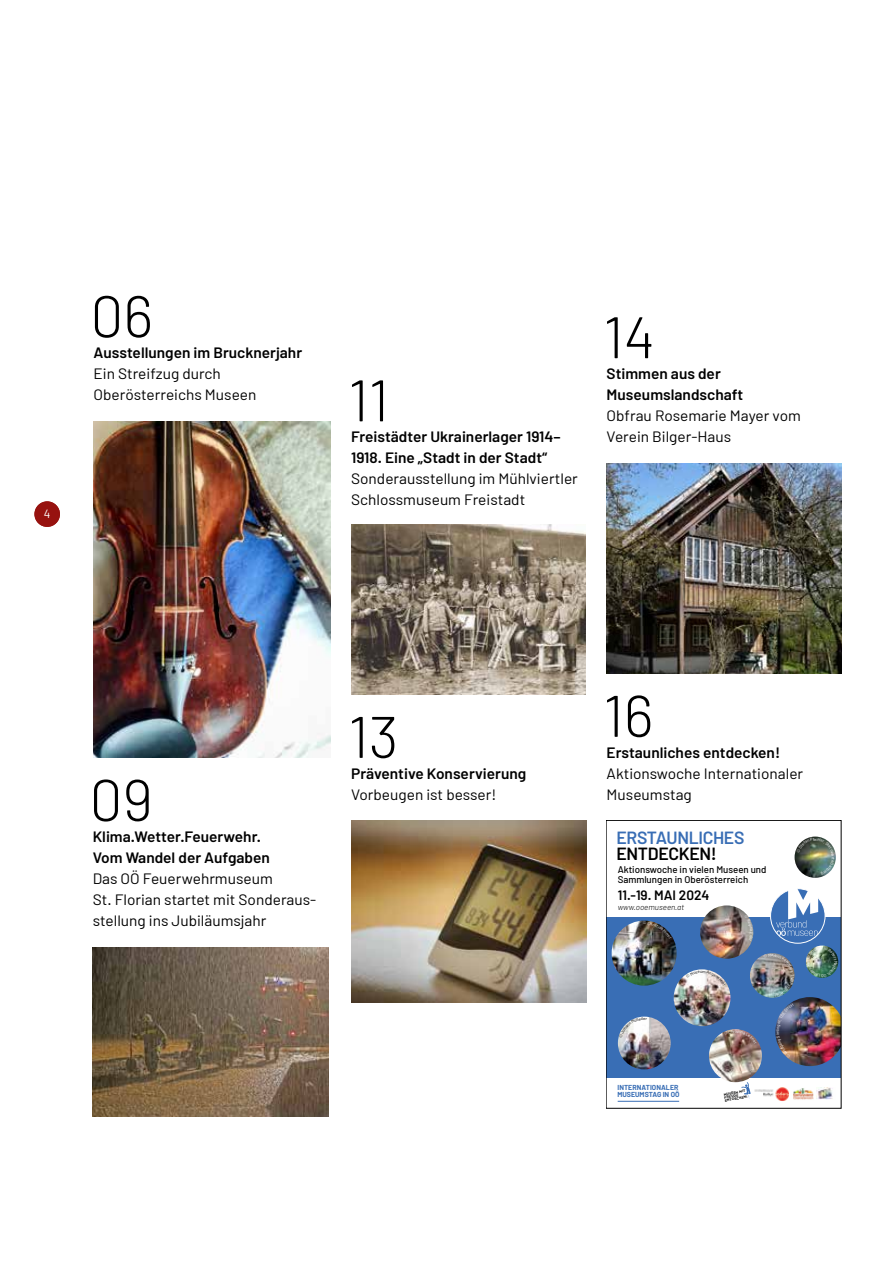
<style>
.page{position:relative;width:893px;height:1263px;background:#fff}
.page>*{position:absolute;margin:0;border:0;box-sizing:border-box;transform-origin:0 0}
.t1{font:300 58.5px "Barlow";color:#000}
.t2{font:600 17.55px "Barlow";letter-spacing:-.02em;color:#396eb5}
.t3{font:600 17.55px "Barlow";letter-spacing:-.02em;color:#000}
.t4{font:15px/21px "Barlow";color:#000}
.t5{font:600 15px/21px "Barlow";color:#000}
.t6{font:600 13.5px "Barlow";color:#000}
.t7{font:12px "Barlow";color:#fff}
.t8{font:500 9.75px/10.4px "Barlow";color:#000}
.t9{font:italic 300 8.1px "Barlow";color:#000}
.t10{font:700 7.05px/6.9px "Barlow";letter-spacing:.01em;color:#396eb5}
.t11{font:700 3.3px/3px "Gotham";color:#000}
</style>
<div class="page">
<div style="left:606px;top:917px;width:235px;height:160px;background:#396eb5"></div>
<img style="left:709px;top:1029px;width:53px;height:53px;border-radius:26px">
<img style="left:618px;top:1017px;width:53px;height:52px;border-radius:26px">
<img style="left:750px;top:953px;width:45px;height:45px;border-radius:22px">
<img style="left:775px;top:997px;width:64px;height:69px">
<img style="left:674px;top:969px;width:56px;height:57px;border-radius:28px">
<img style="left:806px;top:945px;width:32px;height:33px;border-radius:16px">
<img style="left:700px;top:905px;width:53px;height:54px;border-radius:27px">
<img style="left:612px;top:921px;width:65px;height:65px;border-radius:32px">
<svg style="left:770px;top:889px;width:55px;height:54px"></svg>
<div style="left:770px;top:888px;width:56px;height:56px;border:1px solid #fff;border-radius:50%"></div>
<svg style="left:776px;top:888px;width:42px;height:48px"></svg>
<hr style="left:618px;top:1101px;width:61px;height:1px;background:#396eb5">
<svg style="left:741px;top:1082px;width:10px;height:17px"></svg>
<img style="left:795px;top:836px;width:41px;height:42px;border-radius:21px">
<img style="left:754px;top:1087px;width:35px;height:14px">
<img style="left:793px;top:1088px;width:21px;height:12px">
<img style="left:816px;top:1087px;width:17px;height:12px">
<div style="left:34px;top:501px;width:26px;height:26px;background:#97120f;border-radius:50%"></div>
<img style="left:94px;top:421px;width:236px;height:337px">
<img style="left:92px;top:948px;width:237px;height:169px">
<img style="left:607px;top:463px;width:235px;height:211px">
<img style="left:351px;top:524px;width:235px;height:170px">
<img style="left:351px;top:821px;width:235px;height:181px">
<svg style="left:796px;top:838px;width:38px;height:37px"></svg>
<svg style="left:776px;top:1003px;width:18px;height:55px"></svg>
<svg style="left:643px;top:921px;width:28px;height:17px"></svg>
<svg style="left:619px;top:1017px;width:28px;height:21px"></svg>
<svg style="left:686px;top:970px;width:39px;height:16px"></svg>
<svg style="left:763px;top:954px;width:31px;height:43px"></svg>
<svg style="left:724px;top:1030px;width:33px;height:14px"></svg>
<svg style="left:744px;top:914px;width:9px;height:27px"></svg>
<svg style="left:807px;top:946px;width:30px;height:32px"></svg>
<p class="t7" style="left:44px;top:506px;width:8px">4</p>
<h1 class="t1" style="left:90px;top:280px;width:64px">06</h1>
<p class="t5" style="left:94px;top:342px;width:210px">Ausstellungen im Brucknerjahr</p>
<p class="t4" style="left:94px;top:363px;width:164px">Ein Streifzug durch<br>Oberösterreichs Museen</p>
<h1 class="t1" style="left:348px;top:364px;width:42px">11</h1>
<p class="t5" style="left:351px;top:426px;width:211px">Freistädter Ukrainerlager 1914–<br>1918. Eine „Stadt in der Stadt“</p>
<p class="t4" style="left:351px;top:468px;width:228px">Sonderausstellung im Mühlviertler<br>Schlossmuseum Freistadt</p>
<h1 class="t1" style="left:603px;top:301px;width:53px">14</h1>
<p class="t5" style="left:607px;top:363px;width:138px">Stimmen aus der<br>Museumslandschaft</p>
<p class="t4" style="left:607px;top:405px;width:196px">Obfrau Rosemarie Mayer vom<br>Verein Bilger-Haus</p>
<h1 class="t1" style="left:90px;top:764px;width:65px">09</h1>
<p class="t5" style="left:93px;top:826px;width:179px">Klima.Wetter.Feuerwehr.<br>Vom Wandel der Aufgaben</p>
<p class="t4" style="left:93px;top:868px;width:225px">Das OÖ Feuerwehrmuseum<br>St. Florian startet mit Sonderaus&shy;stellung ins Jubiläumsjahr</p>
<h1 class="t1" style="left:348px;top:700px;width:52px">13</h1>
<p class="t5" style="left:351px;top:763px;width:177px">Präventive Konservierung</p>
<p class="t4" style="left:351px;top:784px;width:147px">Vorbeugen ist besser!</p>
<h1 class="t1" style="left:603px;top:679px;width:52px">16</h1>
<p class="t5" style="left:607px;top:742px;width:175px">Erstaunliches entdecken!</p>
<p class="t4" style="left:607px;top:763px;width:198px">Aktionswoche Internationaler<br>Museumstag</p>
<p class="t2" style="left:617px;top:827px;width:129px">ERSTAUNLICHES</p>
<p class="t3" style="left:617px;top:843px;width:102px">ENTDECKEN!</p>
<p class="t8" style="left:618px;top:864px;width:150px">Aktionswoche in vielen Museen und<br>Sammlungen in Oberösterreich</p>
<p class="t6" style="left:618px;top:887px;width:93px">11.-19. MAI 2024</p>
<p class="t9" style="left:618px;top:902px;width:68px">www.ooemuseen.at</p>
<p class="t10" style="left:617px;top:1084px;width:64px">INTERNATIONALER<br>MUSEUMSTAG IN OÖ</p>
<p class="t11" style="left:723px;top:1093px;width:24px;rotate:-10deg">MUSEEN MIT<br>FREUDE<br>ENTDECKEN!</p>
</div>
